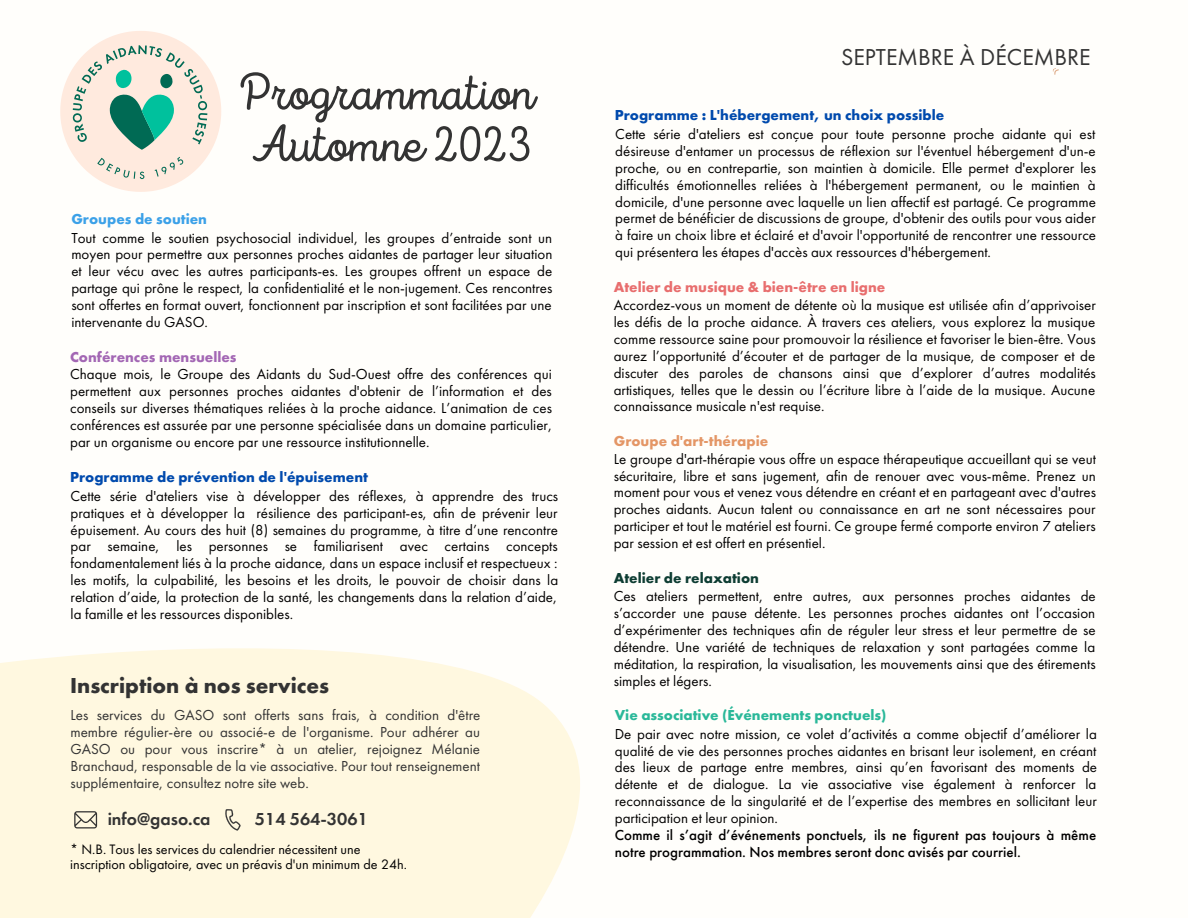
<style>
.page{position:relative;width:1188px;height:918px;background:#fffefb}
.page>*{position:absolute;margin:0;border:0;box-sizing:border-box;transform-origin:0 0}
.t1{font:52.35px "Intro Script";color:#333}
.t2{font:23.85px "Futura PT";color:#333}
.t3{font:700 22.5px "Futura PT";color:#333}
.t4{font:600 18px "Futura PT";color:#333}
.t5{font:15px/16.8px "Futura PT";color:#000;text-align:justify}
.t6{font:15px/16.8px "Futura PT";color:#333;text-align:justify}
.t7{font:500 15px/16.8px "Futura PT";color:#000}
.t8{font:700 15px "Futura PT";color:#004aad}
.t9{font:700 15px "Futura PT";color:#2ab899}
.t10{font:700 15px "Futura PT";color:#e86e6e}
.t11{font:700 15px "Futura PT";color:#a367b4}
.t12{font:700 15px "Futura PT";color:#e49666}
.t13{font:700 15px "Futura PT";color:#0e3d33}
.t14{font:700 15px "Futura PT";color:#3ca1e8}
.t15{font:14.1px/15.8px "Futura PT";color:#000}
</style>
<div class="page">
<svg style="left:0;top:648px;width:580px;height:270px;background:#fff8e1"></svg>
<svg style="left:225px;top:809px;width:16px;height:22px"></svg>
<svg style="left:74px;top:811px;width:23px;height:17px"></svg>
<svg style="left:1052px;top:68px;width:7px;height:7px"></svg>
<svg style="left:60px;top:31px;width:161px;height:161px"></svg>
<p class="t14" style="left:71px;top:209px;width:137px">Groupes de soutien</p>
<p class="t1" style="left:239px;top:71px;width:296px">Programmation</p>
<p class="t1" style="left:251px;top:122px;width:283px">Automne 2023</p>
<p class="t5" style="left:71px;top:229px;width:483px">Tout comme le soutien psychosocial individuel, les groupes d’entraide sont un moyen pour permettre aux personnes proches aidantes de partager leur situation et leur vécu avec les autres participants-es. Les groupes offrent un espace de partage qui prône le respect, la confidentialité et le non-jugement. Ces rencontres sont offertes en format ouvert, fonctionnent par inscription et sont facilitées par une intervenante du GASO.</p>
<p class="t11" style="left:70px;top:347px;width:168px">Conférences mensuelles</p>
<p class="t5" style="left:70px;top:366px;width:484px">Chaque mois, le Groupe des Aidants du Sud-Ouest offre des conférences qui permettent aux personnes proches aidantes d'obtenir de l’information et des conseils sur diverses thématiques reliées à la proche aidance. L’animation de ces conférences est assurée par une personne spécialisée dans un domaine particulier, par un organisme ou encore par une ressource institutionnelle.</p>
<p class="t8" style="left:70px;top:467px;width:299px">Programme de prévention de l'épuisement</p>
<p class="t5" style="left:71px;top:487px;width:489px">Cette série d'ateliers vise à développer des réflexes, à apprendre des trucs pratiques et à développer la résilience des participant-es, afin de prévenir leur épuisement. Au cours des huit (8) semaines du programme, à titre d’une rencontre par semaine, les personnes se familiarisent avec certains concepts fondamentalement liés à la proche aidance, dans un espace inclusif et respectueux : les motifs, la culpabilité, les besoins et les droits, le pouvoir de choisir dans la relation d’aide, la protection de la santé, les changements dans la relation d’aide, la famille et les ressources disponibles.</p>
<p class="t3" style="left:70px;top:670px;width:261px">Inscription à nos services</p>
<p class="t6" style="left:70px;top:707px;width:411px">Les services du GASO sont offerts sans frais, à condition d'être membre régulier-ère ou associé-e de l'organisme. Pour adhérer au GASO ou pour vous inscrire* à un atelier, rejoignez Mélanie Branchaud, responsable de la vie associative. Pour tout renseignement supplémentaire, consultez notre site web.</p>
<p class="t4" style="left:108px;top:808px;width:104px">info@gaso.ca</p>
<p class="t4" style="left:255px;top:808px;width:114px">514 564-3061</p>
<p class="t15" style="left:70px;top:841px;width:338px">* N.B. Tous les services du calendrier nécessitent une inscription obligatoire, avec un préavis d'un minimum de 24h.</p>
<p class="t2" style="left:841px;top:41px;width:251px">SEPTEMBRE À DÉCEMBRE</p>
<p class="t8" style="left:615px;top:105px;width:331px">Programme : L'hébergement, un choix possible</p>
<p class="t5" style="left:615px;top:125px;width:482px">Cette série d'ateliers est conçue pour toute personne proche aidante qui est désireuse d'entamer un processus de réflexion sur l'éventuel hébergement d'un-e proche, ou en contrepartie, son maintien à domicile. Elle permet d'explorer les difficultés émotionnelles reliées à l'hébergement permanent, ou le maintien à domicile, d'une personne avec laquelle un lien affectif est partagé. Ce programme permet de bénéficier de discussions de groupe, d'obtenir des outils pour vous aider à faire un choix libre et éclairé et d'avoir l'opportunité de rencontrer une ressource qui présentera les étapes d'accès aux ressources d'hébergement.</p>
<p class="t10" style="left:614px;top:277px;width:273px">Atelier de musique &amp; bien-être en ligne</p>
<p class="t5" style="left:614px;top:297px;width:484px">Accordez-vous un moment de détente où la musique est utilisée afin d’apprivoiser les défis de la proche aidance. À travers ces ateliers, vous explorez la musique comme ressource saine pour promouvoir la résilience et favoriser le bien-être. Vous aurez l’opportunité d’écouter et de partager de la musique, de composer et de discuter des paroles de chansons ainsi que d’explorer d’autres modalités artistiques, telles que le dessin ou l’écriture libre à l’aide de la musique. Aucune connaissance musicale n'est requise.</p>
<p class="t12" style="left:614px;top:431px;width:156px">Groupe d'art-thérapie</p>
<p class="t5" style="left:614px;top:450px;width:484px">Le groupe d'art-thérapie vous offre un espace thérapeutique accueillant qui se veut sécuritaire, libre et sans jugement, afin de renouer avec vous-même. Prenez un moment pour vous et venez vous détendre en créant et en partageant avec d'autres proches aidants. Aucun talent ou connaissance en art ne sont nécessaires pour participer et tout le matériel est fourni. Ce groupe fermé comporte environ 7 ateliers par session et est offert en présentiel.</p>
<p class="t13" style="left:614px;top:568px;width:147px">Atelier de relaxation</p>
<p class="t5" style="left:614px;top:588px;width:484px">Ces ateliers permettent, entre autres, aux personnes proches aidantes de s’accorder une pause détente. Les personnes proches aidantes ont l’occasion d’expérimenter des techniques afin de réguler leur stress et leur permettre de se détendre. Une variété de techniques de relaxation y sont partagées comme la méditation, la respiration, la visualisation, les mouvements ainsi que des étirements simples et légers.</p>
<p class="t9" style="left:615px;top:705px;width:273px">Vie associative (Événements ponctuels)</p>
<p class="t5" style="left:615px;top:725px;width:484px">De pair avec notre mission, ce volet d’activités a comme objectif d’améliorer la qualité de vie des personnes proches aidantes en brisant leur isolement, en créant des lieux de partage entre membres, ainsi qu’en favorisant des moments de détente et de dialogue. La vie associative vise également à renforcer la reconnaissance de la singularité et de l’expertise des membres en sollicitant leur participation et leur opinion.</p>
<p class="t7" style="left:615px;top:826px;width:483px">Comme il s’agit d’événements ponctuels, ils ne figurent pas toujours à même notre programmation. Nos membres seront donc avisés par courriel.</p>
</div>
